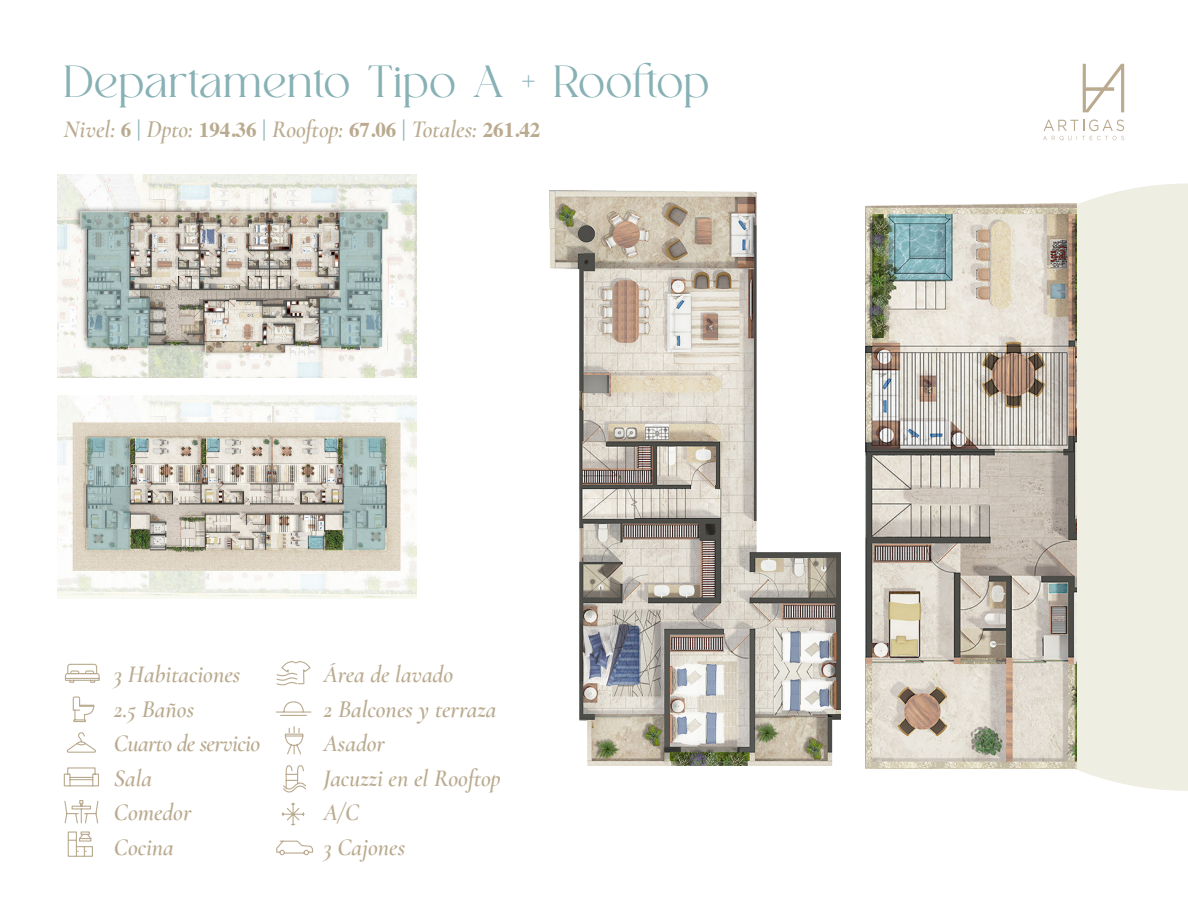
<style>
.page{position:relative;width:1188px;height:918px;background:#fff}
.page>*{position:absolute;margin:0;border:0;box-sizing:border-box;transform-origin:0 0}
.t1{font:45px "NT Fabulous";letter-spacing:.015em;color:#87b1b5}
.t2{font:italic 600 24px "Cormorant Garamond";color:#baab90}
.t3{font:italic 600 24px "Cormorant Garamond";letter-spacing:-.025em;color:#baab90}
.s1{font-family:"Times";font-weight:700;font-style:normal;font-size:21px}
.s2{font-weight:700;font-style:normal;color:#87b1b5}
</style>
<div class="page">
<img style="left:58px;top:174px;width:359px;height:204px">
<img style="left:58px;top:395px;width:359px;height:204px">
<svg style="left:884px;top:183px;width:304px;height:608px;background:#f0efe5"></svg>
<svg style="left:64px;top:663px;width:36px;height:20px"></svg>
<svg style="left:64px;top:800px;width:35px;height:24px"></svg>
<svg style="left:67px;top:831px;width:26px;height:26px"></svg>
<svg style="left:72px;top:696px;width:23px;height:27px"></svg>
<svg style="left:66px;top:732px;width:30px;height:21px"></svg>
<svg style="left:276px;top:661px;width:35px;height:25px"></svg>
<svg style="left:63px;top:767px;width:36px;height:20px"></svg>
<svg style="left:276px;top:840px;width:37px;height:16px"></svg>
<svg style="left:281px;top:802px;width:24px;height:24px"></svg>
<svg style="left:275px;top:701px;width:37px;height:15px"></svg>
<svg style="left:81px;top:212px;width:69px;height:135px;background:#a3b2af"></svg>
<svg style="left:320px;top:212px;width:68px;height:135px;background:#a5b4b1"></svg>
<svg style="left:283px;top:765px;width:23px;height:28px"></svg>
<svg style="left:284px;top:726px;width:20px;height:29px"></svg>
<img style="left:549px;top:191px;width:292px;height:575px">
<svg style="left:1083px;top:64px;width:41px;height:48px"></svg>
<svg style="left:1043px;top:119px;width:81px;height:21px"></svg>
<svg style="left:87px;top:437px;width:42px;height:112px;background:#9eb5b3"></svg>
<svg style="left:344px;top:438px;width:41px;height:112px;background:#9fb6b4"></svg>
<img style="left:865px;top:203px;width:211px;height:565px">
<p class="t1" style="left:64px;top:55px;width:647px">Departamento Tipo A + Rooftop</p>
<p class="t2" style="left:64px;top:115px;width:478px">Nivel: <span class="s1">6</span> <span class="s2">|</span> Dpto: <span class="s1">194.36</span> <span class="s2">|</span> Rooftop: <span class="s1">67.06</span> <span class="s2">|</span> Totales: <span class="s1">261.42</span></p>
<p class="t2" style="left:114px;top:660px;width:128px">3 Habitaciones</p>
<p class="t2" style="left:114px;top:695px;width:82px">2.5 Baños</p>
<p class="t3" style="left:114px;top:729px;width:148px">Cuarto de servicio</p>
<p class="t2" style="left:114px;top:764px;width:40px">Sala</p>
<p class="t2" style="left:114px;top:798px;width:79px">Comedor</p>
<p class="t2" style="left:114px;top:833px;width:61px">Cocina</p>
<p class="t2" style="left:324px;top:660px;width:131px">Área de lavado</p>
<p class="t2" style="left:324px;top:695px;width:174px">2 Balcones y terraza</p>
<p class="t2" style="left:324px;top:729px;width:63px">Asador</p>
<p class="t2" style="left:324px;top:764px;width:179px">Jacuzzi en el Rooftop</p>
<p class="t2" style="left:324px;top:798px;width:37px">A/C</p>
<p class="t2" style="left:324px;top:833px;width:83px">3 Cajones</p>
</div>
